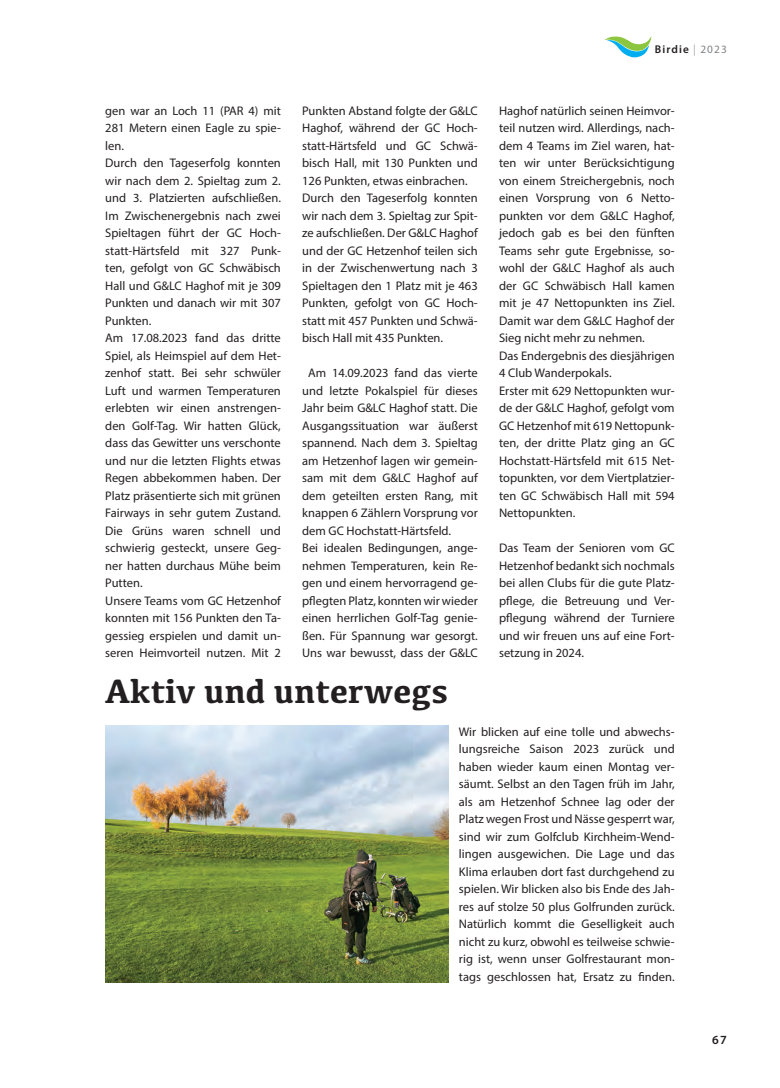
<style>
.page{position:relative;width:780px;height:1088px;background:#fff}
.page>*{position:absolute;margin:0;border:0;box-sizing:border-box;transform-origin:0 0}
.t1{font:700 34.75px "Kefa";color:#231f20}
.t2{font:12.5px/17.5px "Myriad Pro";color:#231f20}
.t3{font:600 12.5px "Myriad Pro";color:#231f20}
.t4{font:600 11.25px "Myriad Pro";letter-spacing:.1em;color:#231f20}
.s1{font-weight:300;font-stretch:condensed;color:#808285}
.s2{font-weight:400;color:#808285}
</style>
<div class="page">
<svg style="left:604px;top:36px;width:47px;height:22px"></svg>
<img style="left:105px;top:725px;width:343px;height:257px">
<p class="t2" style="left:105px;top:101px;width:177px">gen war an Loch 11 (PAR 4) mit<br>281 Metern einen Eagle zu spie&shy;len.<br>Durch den Tageserfolg konnten wir nach dem 2. Spieltag zum 2. und 3. Platzierten aufschließen.<br>Im Zwischenergebnis nach zwei<br>Spieltagen führt der GC Hoch&shy;statt-Härtsfeld mit 327 Punk&shy;ten, gefolgt von GC Schwäbisch<br>Hall und G&amp;LC Haghof mit je 309<br>Punkten und danach wir mit 307<br>Punkten.<br>Am 17.08.2023 fand das dritte<br>Spiel, als Heimspiel auf dem Het&shy;zenhof statt. Bei sehr schwüler<br>Luft und warmen Temperaturen erlebten wir einen anstrengen&shy;den Golf-Tag. Wir hatten Glück, dass das Gewitter uns verschonte und nur die letzten Flights etwas<br>Regen abbekommen haben. Der<br>Platz präsentierte sich mit grünen<br>Fairways in sehr gutem Zustand.<br>Die Grüns waren schnell und schwierig gesteckt, unsere Geg&shy;ner hatten durchaus Mühe beim<br>Putten.<br>Unsere Teams vom GC Hetzenhof konnten mit 156 Punkten den Ta&shy;gessieg erspielen und damit un&shy;seren Heimvorteil nutzen. Mit 2</p>
<p class="t2" style="left:302px;top:101px;width:177px">Punkten Abstand folgte der G&amp;LC<br>Haghof, während der GC Hoch&shy;statt-Härtsfeld und GC Schwä&shy;bisch Hall, mit 130 Punkten und<br>126 Punkten, etwas einbrachen.<br>Durch den Tageserfolg konnten wir nach dem 3. Spieltag zur Spit&shy;ze aufschließen. Der G&amp;LC Haghof und der GC Hetzenhof teilen sich in der Zwischenwertung nach 3<br>Spieltagen den 1 Platz mit je 463<br>Punkten, gefolgt von GC Hoch&shy;statt mit 457 Punkten und Schwä&shy;bisch Hall mit 435 Punkten.</p>
<p class="t2" style="left:302px;top:364px;width:177px;text-indent:6px">Am 14.09.2023 fand das vierte und letzte Pokalspiel für dieses<br>Jahr beim G&amp;LC Haghof statt. Die<br>Ausgangssituation war äußerst spannend. Nach dem 3. Spieltag am Hetzenhof lagen wir gemein&shy;sam mit dem G&amp;LC Haghof auf dem geteilten ersten Rang, mit knappen 6 Zählern Vorsprung vor dem GC Hochstatt-Härtsfeld.<br>Bei idealen Bedingungen, ange&shy;nehmen Temperaturen, kein Re&shy;gen und einem hervorragend ge&shy;pflegten Platz, konnten wir wieder einen herrlichen Golf-Tag genie&shy;ßen. Für Spannung war gesorgt.<br>Uns war bewusst, dass der G&amp;LC</p>
<h1 class="t1" style="left:105px;top:668px;width:344px">Aktiv und unterwegs</h1>
<p class="t4" style="left:654px;top:42px;width:73px">Birdie <span class="s1">|</span> <span class="s2">2023</span></p>
<p class="t2" style="left:499px;top:101px;width:177px">Haghof natürlich seinen Heimvor&shy;teil nutzen wird. Allerdings, nach&shy;dem 4 Teams im Ziel waren, hat&shy;ten wir unter Berücksichtigung von einem Streichergebnis, noch einen Vorsprung von 6 Netto&shy;punkten vor dem G&amp;LC Haghof, jedoch gab es bei den fünften<br>Teams sehr gute Ergebnisse, so&shy;wohl der G&amp;LC Haghof als auch der GC Schwäbisch Hall kamen mit je 47 Nettopunkten ins Ziel.<br>Damit war dem G&amp;LC Haghof der<br>Sieg nicht mehr zu nehmen.<br>Das Endergebnis des diesjährigen<br>4 Club Wanderpokals.<br>Erster mit 629 Nettopunkten wur&shy;de der G&amp;LC Haghof, gefolgt vom<br>GC Hetzenhof mit 619 Nettopunk&shy;ten, der dritte Platz ging an GC<br>Hochstatt-Härtsfeld mit 615 Net&shy;topunkten, vor dem Viertplatzier&shy;ten GC Schwäbisch Hall mit 594<br>Nettopunkten.</p>
<p class="t2" style="left:499px;top:539px;width:177px;text-align:justify">Das Team der Senioren vom GC Hetzenhof bedankt sich nochmals bei allen Clubs für die gute Platz&shy;pflege, die Betreuung und Ver&shy;pflegung während der Turniere und wir freuen uns auf eine Fort&shy;setzung in 2024.</p>
<p class="t2" style="left:459px;top:723px;width:217px;text-align:justify">Wir blicken auf eine tolle und abwechs&shy;lungsreiche Saison 2023 zurück und haben wieder kaum einen Montag ver&shy;säumt. Selbst an den Tagen früh im Jahr, als am Hetzenhof Schnee lag oder der Platz wegen Frost und Nässe gesperrt war, sind wir zum Golfclub Kirchheim-Wend&shy;lingen ausgewichen. Die Lage und das Klima erlauben dort fast durchgehend zu spielen. Wir blicken also bis Ende des Jah&shy;res auf stolze 50 plus Golfrunden zurück.<br>Natürlich kommt die Geselligkeit auch nicht zu kurz, obwohl es teilweise schwie&shy;rig ist, wenn unser Golfrestaurant mon&shy;tags geschlossen hat, Ersatz zu finden.</p>
<p class="t3" style="left:712px;top:1032px;width:16px">67</p>
</div>
